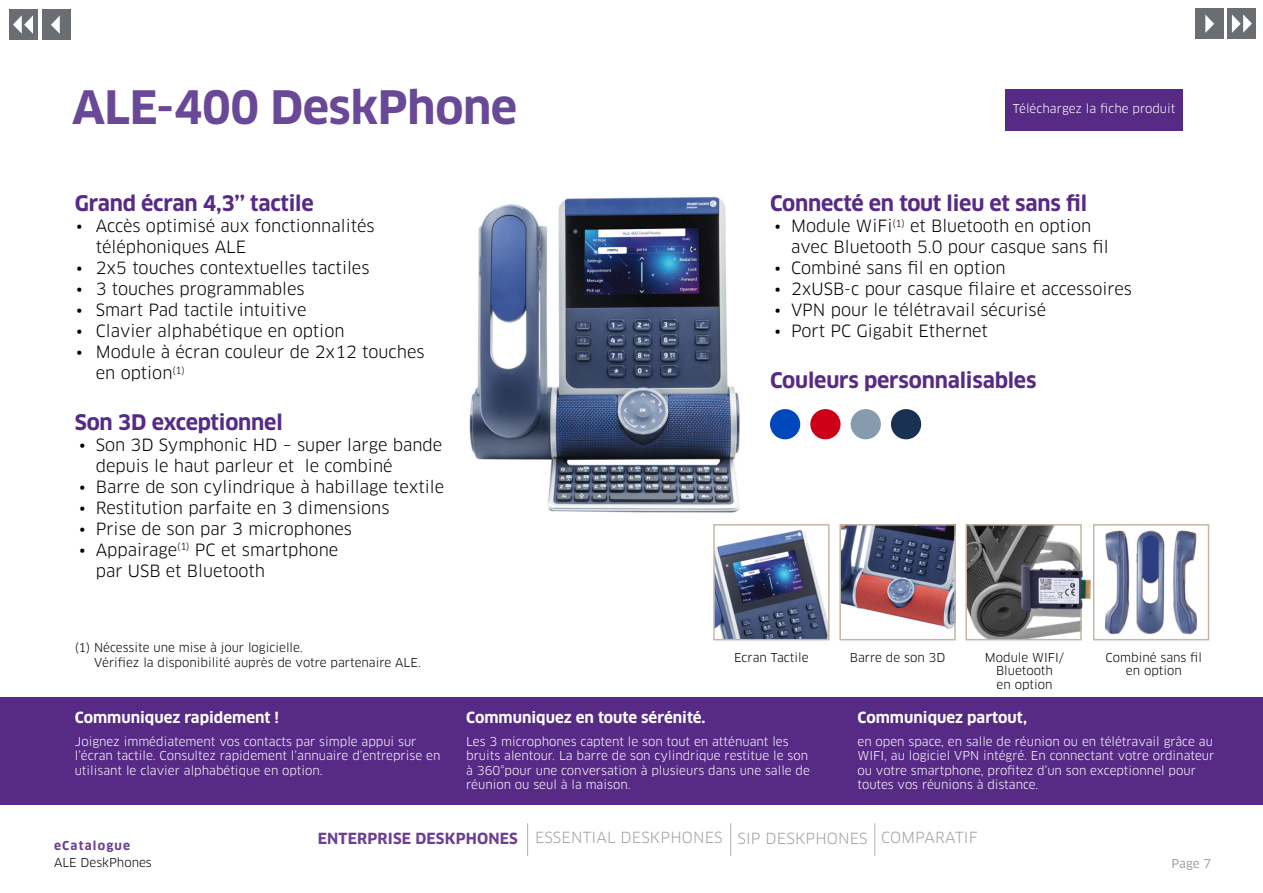
<style>
.page{position:relative;width:1263px;height:893px;background:#fff}
.page>*{position:absolute;margin:0;border:0;box-sizing:border-box;transform-origin:0 0}
.t1{font:700 45px "Clan OT";letter-spacing:-.01em;color:#694997}
.t2{font:700 21px "Clan OT";letter-spacing:-.01em;color:#572a86}
.t3{font:16.5px/21px "Clan OT";color:#000}
.t4{font:700 15px "Clan OT";color:#fff}
.t5{font:15px "Clan OT";letter-spacing:.01em;color:#a5a4a4}
.t6{font:12px/14.4px "Clan OT";color:#fff}
.t7{font:12px/13.5px "Clan OT";color:#000;text-align:center}
.t8{font:700 12px "Clan OT";letter-spacing:.1em;color:#6d3e91}
.t9{font:12px "Clan OT News";color:#a6a5a5}
.s1{font-weight:700;color:#6d3e91}
</style>
<div class="page">
<img style="left:469px;top:196px;width:271px;height:317px">
<img style="left:716px;top:530px;width:110px;height:107px">
<div style="left:713px;top:524px;width:116px;height:116px;border:2px solid #c4b7a6"></div>
<img style="left:842px;top:527px;width:111px;height:102px">
<div style="left:839px;top:524px;width:117px;height:116px;border:2px solid #c4b7a6"></div>
<img style="left:1104px;top:530px;width:94px;height:105px">
<div style="left:1093px;top:524px;width:116px;height:116px;border:2px solid #c4b7a6"></div>
<div style="left:0;top:697px;width:1263px;height:108px;background:#572a86"></div>
<hr style="left:527px;top:823px;width:1px;height:33px;background:#a6a5a5">
<hr style="left:874px;top:823px;width:1px;height:33px;background:#a6a5a5">
<hr style="left:730px;top:823px;width:1px;height:33px;background:#a6a5a5">
<div style="left:9px;top:9px;width:29px;height:30px;background:#6a6d71"></div>
<svg style="left:13px;top:15px;width:20px;height:19px"></svg>
<div style="left:42px;top:9px;width:28px;height:30px;background:#6a6d71"></div>
<svg style="left:51px;top:16px;width:9px;height:18px"></svg>
<div style="left:1195px;top:8px;width:28px;height:31px;background:#6a6d71"></div>
<svg style="left:1205px;top:15px;width:9px;height:18px"></svg>
<div style="left:1227px;top:8px;width:28px;height:31px;background:#6a6d71"></div>
<svg style="left:1232px;top:14px;width:20px;height:19px"></svg>
<div style="left:770px;top:409px;width:30px;height:30px;background:#0047bb;border-radius:50%"></div>
<div style="left:810px;top:409px;width:30px;height:30px;background:#cd001a;border-radius:50%"></div>
<div style="left:851px;top:409px;width:30px;height:30px;background:#869cae;border-radius:50%"></div>
<div style="left:891px;top:409px;width:30px;height:30px;background:#193153;border-radius:50%"></div>
<img style="left:968px;top:527px;width:111px;height:110px">
<div style="left:965px;top:524px;width:117px;height:116px;border:2px solid #c4b7a6"></div>
<img style="left:1016px;top:552px;width:80px;height:63px">
<div style="left:1006px;top:89px;width:177px;height:42px;background:#572a86"></div>
<h1 class="t1" style="left:72px;top:82px;width:447px">ALE-400 DeskPhone</h1>
<p class="t2" style="left:75px;top:191px;width:240px">Grand écran 4,3’’ tactile</p>
<p class="t3" style="left:96px;top:216px;width:280px;text-indent:-20px">• Accès optimisé aux fonctionnalités téléphoniques ALE</p>
<p class="t3" style="left:76px;top:258px;width:295px">• 2x5 touches contextuelles tactiles</p>
<p class="t3" style="left:76px;top:279px;width:230px">• 3 touches programmables</p>
<p class="t3" style="left:76px;top:300px;width:232px">• Smart Pad tactile intuitive</p>
<p class="t3" style="left:76px;top:321px;width:270px">• Clavier alphabétique en option</p>
<p class="t3" style="left:96px;top:342px;width:330px;text-indent:-20px">• Module à écran couleur de 2x12 touches en option<sup>(1)</sup></p>
<p class="t2" style="left:75px;top:410px;width:209px">Son 3D exceptionnel</p>
<p class="t3" style="left:96px;top:434px;width:348px;text-indent:-16px">• Son 3D Symphonic HD – super large bande depuis le haut parleur et le combiné</p>
<p class="t3" style="left:79px;top:476px;width:366px">• Barre de son cylindrique à habillage textile</p>
<p class="t3" style="left:79px;top:497px;width:312px">• Restitution parfaite en 3 dimensions</p>
<p class="t3" style="left:79px;top:518px;width:274px">• Prise de son par 3 microphones</p>
<p class="t3" style="left:96px;top:539px;width:244px;text-indent:-16px">• Appairage<sup>(1)</sup> PC et smartphone par USB et Bluetooth</p>
<p class="t7" style="left:94px;top:640px;width:328px;line-height:14.4px;text-align:left;text-indent:-20px">(1) Nécessite une mise à jour logicielle.<br>Vérifiez la disponibilité auprès de votre partenaire ALE.</p>
<p class="t6" style="left:1013px;top:101px;width:164px">Téléchargez la fiche produit</p>
<p class="t2" style="left:770px;top:191px;width:319px">Connecté en tout lieu et sans fil</p>
<p class="t3" style="left:791px;top:216px;width:319px;text-indent:-16px">• Module WiFi<sup>(1)</sup> et Bluetooth en option avec Bluetooth 5.0 pour casque sans fil</p>
<p class="t3" style="left:774px;top:258px;width:233px">• Combiné sans fil en option</p>
<p class="t3" style="left:774px;top:279px;width:359px">• 2xUSB-c pour casque filaire et accessoires</p>
<p class="t3" style="left:774px;top:300px;width:273px">• VPN pour le télétravail sécurisé</p>
<p class="t3" style="left:774px;top:321px;width:215px">• Port PC Gigabit Ethernet</p>
<p class="t2" style="left:770px;top:368px;width:268px">Couleurs personnalisables</p>
<p class="t7" style="left:734px;top:650px;width:76px">Ecran Tactile</p>
<p class="t7" style="left:850px;top:650px;width:97px">Barre de son 3D</p>
<p class="t7" style="left:985px;top:650px;width:81px">Module WIFI/<br>Bluetooth<br>en option</p>
<p class="t7" style="left:1105px;top:650px;width:98px">Combiné sans fil en option</p>
<p class="t4" style="left:75px;top:709px;width:206px">Communiquez rapidement !</p>
<p class="t6" style="left:75px;top:734px;width:367px">Joignez immédiatement vos contacts par simple appui sur l’écran tactile. Consultez rapidement l’annuaire d’entreprise en utilisant le clavier alphabétique en option.</p>
<p class="t4" style="left:466px;top:709px;width:241px">Communiquez en toute sérénité.</p>
<p class="t6" style="left:466px;top:734px;width:345px">Les 3 microphones captent le son tout en atténuant les bruits alentour. La barre de son cylindrique restitue le son à 360°pour une conversation à plusieurs dans une salle de réunion ou seul à la maison.</p>
<p class="t4" style="left:857px;top:709px;width:171px">Communiquez partout,</p>
<p class="t6" style="left:857px;top:734px;width:358px">en open space, en salle de réunion ou en télétravail grâce au WIFI, au logiciel VPN intégré. En connectant votre ordinateur ou votre smartphone, profitez d’un son exceptionnel pour toutes vos réunions à distance.</p>
<p class="t8" style="left:54px;top:839px;width:78px">eCatalogue</p>
<p class="t7" style="left:54px;top:856px;width:99px">ALE DeskPhones</p>
<p class="t5" style="left:318px;top:829px;width:661px"><span class="s1">ENTERPRISE DESKPHONES</span> ESSENTIAL DESKPHONES SIP DESKPHONES COMPARATIF</p>
<p class="t9" style="left:1171px;top:857px;width:41px">Page 7</p>
</div>
